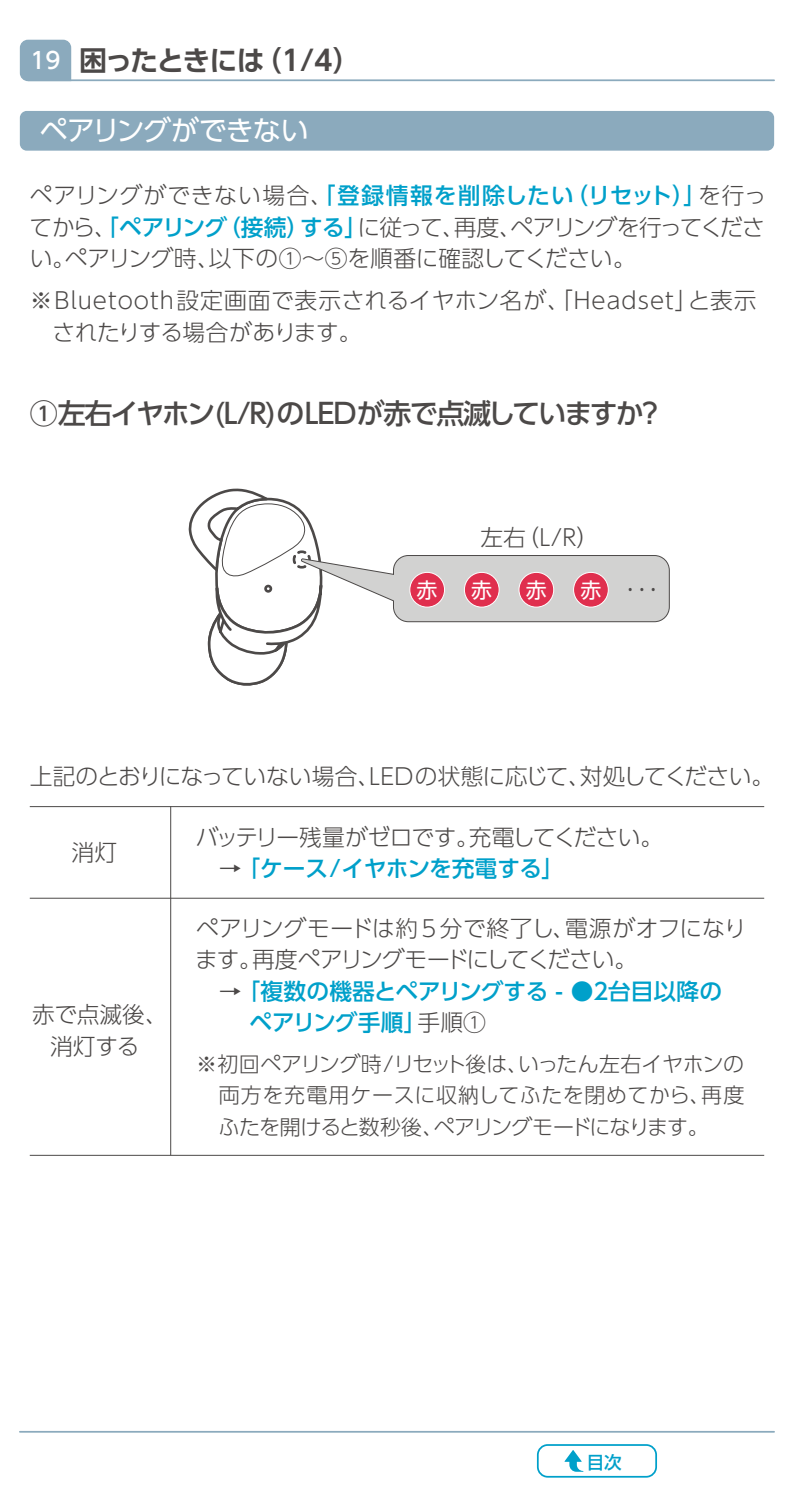
<style>
.page{position:relative;width:794px;height:1489px;background:#fff}
.page>*{position:absolute;margin:0;border:0;box-sizing:border-box;transform-origin:0 0}
.t1{font:500 28px "UD Shin Go Pr 6 N";letter-spacing:-.06em;color:#4c4948}
.t2{font:700 28px "UD Shin Go Pr 6 N De";letter-spacing:-.065em;color:#4c4948}
.t3{font:28px "UD Shin Go Pr 6 N";letter-spacing:-.03em;color:#fff}
.t4{font:300 22.75px/31.5px "UD Shin Go Pr 6 N";letter-spacing:-.015em;color:#4c4948}
.t5{font:500 22.75px/31.5px "UD Shin Go Pr 6 N";letter-spacing:-.005em;color:#00a0ca}
.t6{font:300 22.75px/31.5px "UD Shin Go Pr 6 N";letter-spacing:.025em;color:#4c4948}
.t7{font:300 22.75px "UD Shin Go Pr 6 N";letter-spacing:-.085em;color:#4c4948}
.t8{font:300 22.75px "UD Shin Go Pr 6 N";letter-spacing:.005em;color:#4c4948}
.t9{font:500 22.75px "UD Shin Go Pr 6 N";color:#fff}
.t10{font:300 21px/31.5px "UD Shin Go Pr 6 N";letter-spacing:.01em;color:#4c4948;text-align:right}
.t11{font:300 21px "UD Shin Go Pr 6 N";letter-spacing:-.015em;color:#4c4948}
.t12{font:300 21px "UD Shin Go Pr 6 N";letter-spacing:-.045em;color:#4c4948}
.t13{font:21px "UD Shin Go Pro";color:#fff}
.t14{font:300 19.6px "UD Shin Go Pro";color:#4c4948;scale:.9 1}
.t15{font:500 17.5px "P Shin Go Pr 6 N";color:#00a0ca}
.s1{font-weight:500;color:#00a0ca}
.s2{font-weight:300;color:#4c4948}
</style>
<div class="page">
<svg style="left:19px;top:39px;width:53px;height:43px;background:#94b1c2"></svg>
<hr style="left:28px;top:79px;width:746px;height:2px;background:#8baabd">
<hr style="left:20px;top:1430px;width:754px;height:2px;background:#8baabd">
<div style="left:537px;top:1443px;width:120px;height:34px;border:2px solid #00a0ca;border-radius:10px"></div>
<svg style="left:564px;top:1450px;width:19px;height:21px"></svg>
<div style="left:20px;top:111px;width:754px;height:40px;background:#8baabd;border-radius:7px"></div>
<hr style="left:30px;top:806px;width:734px;height:1px;background:#4c4948">
<hr style="left:30px;top:1154px;width:734px;height:1px;background:#4c4948">
<hr style="left:30px;top:897px;width:734px;height:1px;background:#4c4948">
<hr style="left:170px;top:806px;width:1px;height:349px;background:#4c4948">
<svg style="left:188px;top:488px;width:482px;height:198px"></svg>
<div style="left:410px;top:572px;width:34px;height:35px;background:#e02f4e;border-radius:50%"></div>
<div style="left:409px;top:572px;width:36px;height:35px;border:1px solid #fff;border-radius:50%"></div>
<div style="left:464px;top:572px;width:35px;height:35px;background:#e02f4e;border-radius:50%"></div>
<div style="left:464px;top:572px;width:35px;height:35px;border:1px solid #fff;border-radius:50%"></div>
<div style="left:519px;top:572px;width:35px;height:35px;background:#e02f4e;border-radius:50%"></div>
<div style="left:518px;top:572px;width:36px;height:35px;border:1px solid #fff;border-radius:50%"></div>
<div style="left:573px;top:572px;width:35px;height:35px;background:#e02f4e;border-radius:50%"></div>
<div style="left:573px;top:572px;width:36px;height:35px;border:1px solid #fff;border-radius:50%"></div>
<p class="t9" style="left:31px;top:42px;width:32px">19</p>
<p class="t2" style="left:79px;top:38px;width:187px">困ったときには</p>
<p class="t2" style="left:254px;top:38px;width:108px">)1/4(</p>
<p class="t3" style="left:40px;top:108px;width:270px">ペアリングができない</p>
<p class="t4" style="left:510px;top:179px;width:256px;text-indent:-481px">ペアリングができない場合、<span class="s1">「登録情報を削除したい<br></span>ペアリングを行ってくださ</p>
<p class="t5" style="left:565px;top:179px;width:142px">（リセット）」</p>
<p class="t4" style="left:698px;top:179px;width:70px">を行っ</p>
<p class="t4" style="left:209px;top:210px;width:428px;text-indent:-179px">てから、<span class="s1">「ペアリング<br></span>以下の①〜⑤を順番に確認してください。</p>
<p class="t5" style="left:218px;top:211px;width:93px">（接続）</p>
<p class="t4" style="left:357px;top:210px;width:109px">に従って、</p>
<p class="t5" style="left:300px;top:211px;width:68px">する」</p>
<p class="t4" style="left:454px;top:210px;width:70px">再度、</p>
<p class="t4" style="left:65px;top:242px;width:156px">ペアリング時、</p>
<p class="t4" style="left:30px;top:242px;width:47px">い。</p>
<p class="t6" style="left:30px;top:284px;width:669px">※Bluetooth設定画面で表示されるイヤホン名が、「Headset」　されたりする場合があります。</p>
<p class="t4" style="left:688px;top:284px;width:70px">と表示</p>
<p class="t1" style="left:30px;top:391px;width:615px">①左右イヤホン )R/L( のLEDが赤で点滅していますか</p>
<p class="t1" style="left:636px;top:391px;width:29px">?</p>
<p class="t13" style="left:417px;top:573px;width:22px">赤</p>
<p class="t4" style="left:480px;top:521px;width:47px">左右</p>
<p class="t4" style="left:516px;top:521px;width:84px">（ R/L (</p>
<p class="t13" style="left:471px;top:573px;width:22px">赤</p>
<p class="t13" style="left:526px;top:573px;width:22px">赤</p>
<p class="t13" style="left:580px;top:573px;width:22px">赤</p>
<p class="t14" style="left:621px;top:573px;width:47px">・・・</p>
<p class="t7" style="left:580px;top:758px;width:196px">対処してください。</p>
<p class="t4" style="left:30px;top:760px;width:352px">上記のとおりになっていない場合、</p>
<p class="t8" style="left:369px;top:758px;width:223px">LEDの状態に応じて、</p>
<p class="t4" style="left:71px;top:836px;width:47px">消灯</p>
<p class="t4" style="left:32px;top:997px;width:137px;text-align:center">赤で点滅後、消灯する</p>
<p class="t4" style="left:196px;top:820px;width:370px">バッテリー残量がゼロです。<br>　→<span class="s1">「ケース/イヤホンを充電する「</span></p>
<p class="t7" style="left:469px;top:818px;width:196px">充電してください。</p>
<p class="t4" style="left:252px;top:911px;width:387px;text-indent:-56px">ペアリングモードは約5分で終了し、<br>再度ペアリングモードにしてください。</p>
<p class="t4" style="left:565px;top:911px;width:183px">電源がオフになり</p>
<p class="t4" style="left:195px;top:942px;width:68px">ます。</p>
<p class="t5" style="left:417px;top:974px;width:177px;text-indent:-221px"><span class="s2">　→</span>「複数の機器とペアリングする - ●<span class="s2">手順1</span></p>
<p class="t5" style="left:608px;top:974px;width:116px">台目以降の</p>
<p class="t5" style="left:589px;top:974px;width:24px">２</p>
<p class="t5" style="left:196px;top:1006px;width:232px">　　ペアリング手順」</p>
<p class="t12" style="left:196px;top:1046px;width:334px">※初回ペアリング時/リセット後は、</p>
<p class="t11" style="left:518px;top:1046px;width:227px">いったん左右イヤホンの</p>
<p class="t10" style="left:219px;top:1078px;width:493px">両方を充電用ケースに収納してふたを閉めてから、ペアリングモードになります。</p>
<p class="t11" style="left:701px;top:1078px;width:45px">再度</p>
<p class="t11" style="left:218px;top:1109px;width:226px">ふたを開けると数秒後、</p>
<p class="t15" style="left:587px;top:1447px;width:36px">目次</p>
</div>
